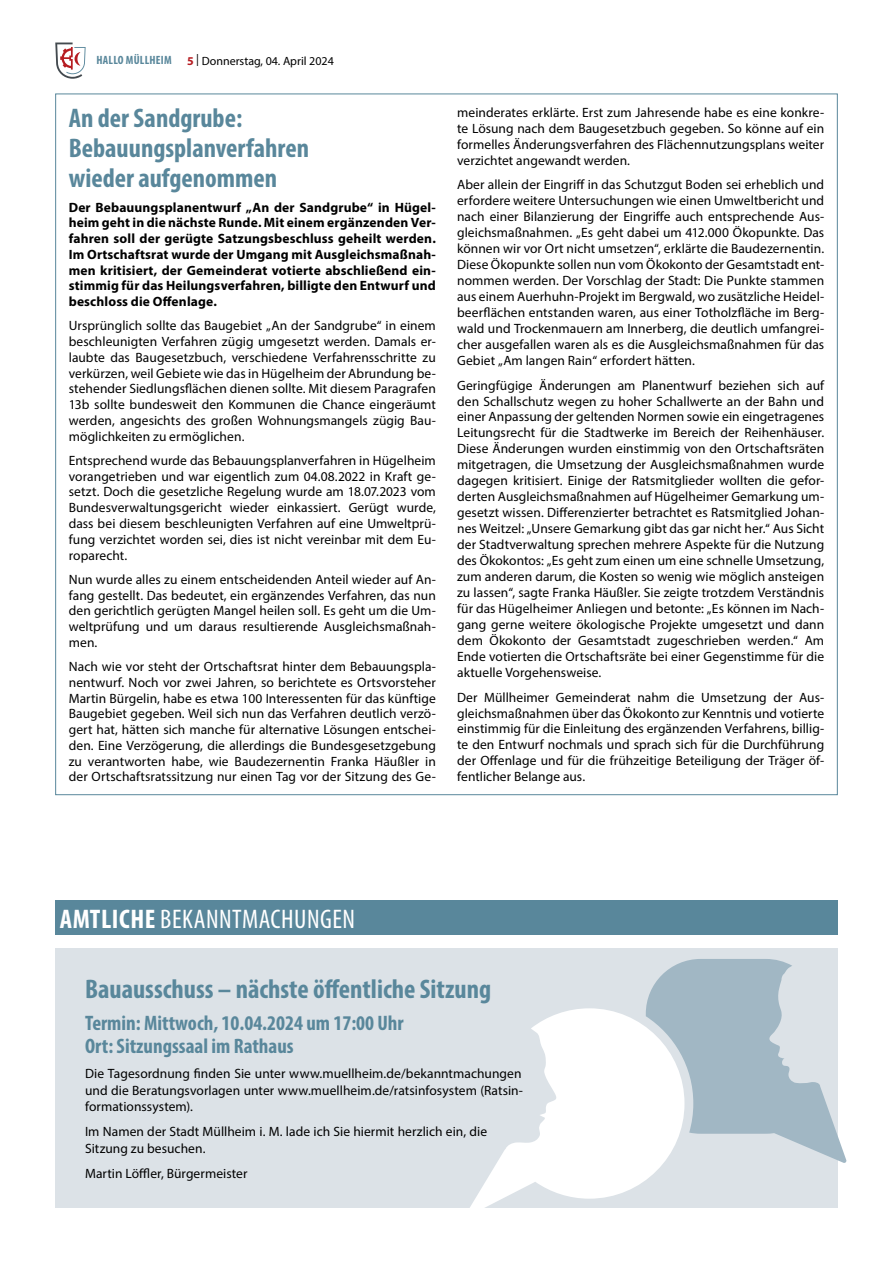
<style>
.page{position:relative;width:893px;height:1263px;background:#fff}
.page>*{position:absolute;margin:0;border:0;box-sizing:border-box;transform-origin:0 0}
.t1{font:700 condensed 27px/30px "Myriad Pro";color:#59879b}
.t2{font:condensed 27px "Myriad Pro";letter-spacing:.02em;color:#fff}
.t3{font:700 condensed 21px/23.2px "Myriad Pro";color:#59879b}
.t4{font:13.5px/15.9px "Myriad Pro";letter-spacing:.005em;color:#000;text-align:justify}
.t5{font:700 13.5px/15.8px "Myriad Pro";letter-spacing:.01em;color:#000;text-align:justify}
.t6{font:12px "Myriad Pro";color:#000}
.t7{font:700 condensed 12px "Myriad Pro";letter-spacing:.02em;color:#59879b}
.s1{font-weight:700;color:#b61d22}
.s2{font-weight:700}
</style>
<div class="page">
<svg style="left:55px;top:43px;width:31px;height:36px"></svg>
<div style="left:55px;top:901px;width:783px;height:34px;background:#59879b"></div>
<div style="left:55px;top:948px;width:783px;height:260px;background:#dce2e7"></div>
<svg style="left:470px;top:959px;width:377px;height:249px"></svg>
<p class="t7" style="left:96px;top:52px;width:76px">Hallo Müllheim</p>
<p class="t6" style="left:187px;top:53px;width:148px"><span class="s1">5</span> | Donnerstag, 04. April 2024</p>
<h1 class="t1" style="left:69px;top:103px;width:242px">An der Sandgrube:<br>Bebauungsplanverfahren wieder aufgenommen</h1>
<p class="t5" style="left:69px;top:199px;width:369px">Der Bebauungsplanentwurf „An der Sandgrube“ in Hügel&shy;heim geht in die nächste Runde. Mit einem ergänzenden Ver&shy;fahren soll der gerügte Satzungsbeschluss geheilt werden.<br>Im Ortschaftsrat wurde der Umgang mit Ausgleichsmaßnah&shy;men kritisiert, der Gemeinderat votierte abschließend ein&shy;stimmig für das Heilungsverfahren, billigte den Entwurf und beschloss die Offenlage.</p>
<p class="t4" style="left:69px;top:318px;width:369px">Ursprünglich sollte das Baugebiet „An der Sandgrube“ in einem beschleunigten Verfahren zügig umgesetzt werden. Damals er&shy;laubte das Baugesetzbuch, verschiedene Verfahrensschritte zu verkürzen, weil Gebiete wie das in Hügelheim der Abrundung be&shy;stehender Siedlungsflächen dienen sollte. Mit diesem Paragrafen 13b sollte bundesweit den Kommunen die Chance eingeräumt werden, angesichts des großen Wohnungsmangels zügig Bau&shy;möglichkeiten zu ermöglichen.</p>
<p class="t4" style="left:69px;top:452px;width:369px">Entsprechend wurde das Bebauungsplanverfahren in Hügelheim vorangetrieben und war eigentlich zum 04.08.2022 in Kraft ge&shy;setzt. Doch die gesetzliche Regelung wurde am 18.07.2023 vom Bundesverwaltungsgericht wieder einkassiert. Gerügt wurde, dass bei diesem beschleunigten Verfahren auf eine Umweltprü&shy;fung verzichtet worden sei, dies ist nicht vereinbar mit dem Eu&shy;roparecht.</p>
<p class="t4" style="left:69px;top:571px;width:369px">Nun wurde alles zu einem entscheidenden Anteil wieder auf An&shy;fang gestellt. Das bedeutet, ein ergänzendes Verfahren, das nun den gerichtlich gerügten Mangel heilen soll. Es geht um die Um&shy;weltprüfung und um daraus resultierende Ausgleichsmaßnah&shy;men.</p>
<p class="t4" style="left:69px;top:658px;width:369px">Nach wie vor steht der Ortschaftsrat hinter dem Bebauungspla&shy;nentwurf. Noch vor zwei Jahren, so berichtete es Ortsvorsteher Martin Bürgelin, habe es etwa 100 Interessenten für das künftige Baugebiet gegeben. Weil sich nun das Verfahren deutlich verzö&shy;gert hat, hätten sich manche für alternative Lösungen entschei&shy;den. Eine Verzögerung, die allerdings die Bundesgesetzgebung zu verantworten habe, wie Baudezernentin Franka Häußler in der Ortschaftsratssitzung nur einen Tag vor der Sitzung des Ge-</p>
<p class="t4" style="left:457px;top:104px;width:369px">meinderates erklärte. Erst zum Jahresende habe es eine konkre&shy;te Lösung nach dem Baugesetzbuch gegeben. So könne auf ein formelles Änderungsverfahren des Flächennutzungsplans weiter verzichtet angewandt werden.</p>
<p class="t4" style="left:457px;top:177px;width:369px">Aber allein der Eingriff in das Schutzgut Boden sei erheblich und erfordere weitere Untersuchungen wie einen Umweltbericht und nach einer Bilanzierung der Eingriffe auch entsprechende Aus&shy;gleichsmaßnahmen. „Es geht dabei um 412.000 Ökopunkte. Das können wir vor Ort nicht umsetzen“, erklärte die Baudezernentin.<br>Diese Ökopunkte sollen nun vom Ökokonto der Gesamtstadt ent&shy;nommen werden. Der Vorschlag der Stadt: Die Punkte stammen aus einem Auerhuhn-Projekt im Bergwald, wo zusätzliche Heidel&shy;beerflächen entstanden waren, aus einer Totholzfläche im Berg&shy;wald und Trockenmauern am Innerberg, die deutlich umfangrei&shy;cher ausgefallen waren als es die Ausgleichsmaßnahmen für das Gebiet „Am langen Rain“ erfordert hätten.</p>
<p class="t4" style="left:457px;top:377px;width:369px">Geringfügige Änderungen am Planentwurf beziehen sich auf den Schallschutz wegen zu hoher Schallwerte an der Bahn und einer Anpassung der geltenden Normen sowie ein eingetragenes Leitungsrecht für die Stadtwerke im Bereich der Reihenhäuser.<br>Diese Änderungen wurden einstimmig von den Ortschaftsräten mitgetragen, die Umsetzung der Ausgleichsmaßnahmen wurde dagegen kritisiert. Einige der Ratsmitglieder wollten die gefor&shy;derten Ausgleichsmaßnahmen auf Hügelheimer Gemarkung um&shy;gesetzt wissen. Differenzierter betrachtet es Ratsmitglied Johan&shy;nes Weitzel: „Unsere Gemarkung gibt das gar nicht her.“ Aus Sicht der Stadtverwaltung sprechen mehrere Aspekte für die Nutzung des Ökokontos: „Es geht zum einen um eine schnelle Umsetzung, zum anderen darum, die Kosten so wenig wie möglich ansteigen zu lassen“, sagte Franka Häußler. Sie zeigte trotzdem Verständnis für das Hügelheimer Anliegen und betonte: „Es können im Nach&shy;gang gerne weitere ökologische Projekte umgesetzt und dann dem Ökokonto der Gesamtstadt zugeschrieben werden.“ Am Ende votierten die Ortschaftsräte bei einer Gegenstimme für die aktuelle Vorgehensweise.</p>
<p class="t4" style="left:457px;top:689px;width:369px">Der Müllheimer Gemeinderat nahm die Umsetzung der Aus&shy;gleichsmaßnahmen über das Ökokonto zur Kenntnis und votierte einstimmig für die Einleitung des ergänzenden Verfahrens, billig&shy;te den Entwurf nochmals und sprach sich für die Durchführung der Offenlage und für die frühzeitige Beteiligung der Träger öf&shy;fentlicher Belange aus.</p>
<h1 class="t2" style="left:60px;top:903px;width:297px"><span class="s2">AMTLICHE</span> BEKANNTMACHUNGEN</h1>
<h1 class="t1" style="left:85px;top:974px;width:408px">Bauausschuss – nächste öffentliche Sitzung</h1>
<h2 class="t3" style="left:85px;top:1011px;width:320px">Termin: Mittwoch, 10.04.2024 um 17:00 Uhr<br>Ort: Sitzungssaal im Rathaus</h2>
<p class="t4" style="left:85px;top:1065px;width:439px;line-height:16.5px">Die Tagesordnung finden Sie unter www.muellheim.de/bekanntmachungen und die Beratungsvorlagen unter www.muellheim.de/ratsinfosystem (Ratsin&shy;formationssystem).</p>
<p class="t4" style="left:85px;top:1123px;width:404px;line-height:16.5px">Im Namen der Stadt Müllheim i. M. lade ich Sie hiermit herzlich ein, die<br>Sitzung zu besuchen.</p>
<p class="t4" style="left:85px;top:1165px;width:164px">Martin Löffler, Bürgermeister</p>
</div>
